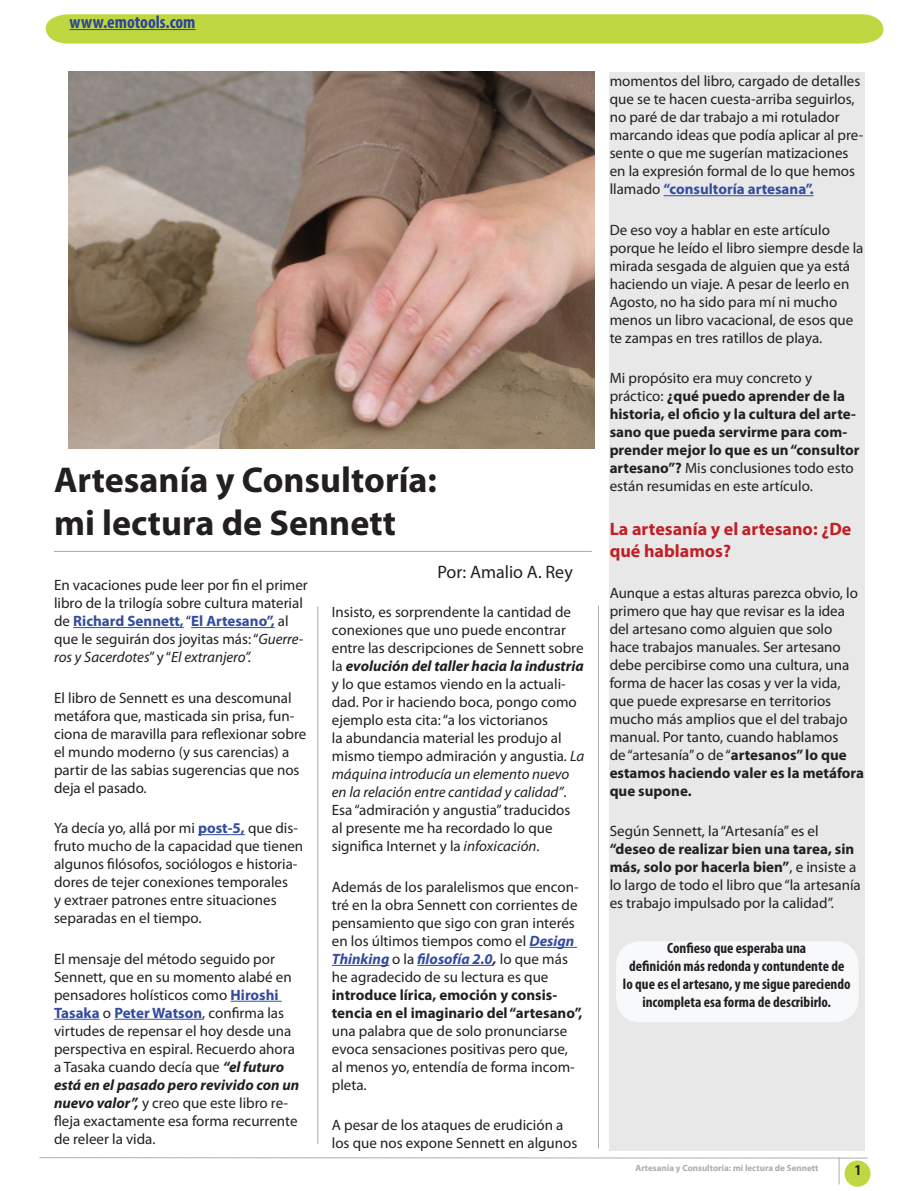
<style>
.page{position:relative;width:919px;height:1191px;background:#fff}
.page>*{position:absolute;margin:0;border:0;box-sizing:border-box;transform-origin:0 0}
.t1{font:700 36px/43.2px "Myriad Pro";color:#231f20}
.t2{font:700 18px/21.6px "Myriad Pro";color:#c02025}
.t3{font:700 condensed 18px "Myriad Pro";color:#2b429b}
.t4{font:18px "Myriad Pro";color:#231f20}
.t5{font:15px/18px "Myriad Pro";color:#231f20}
.t6{font:700 15px/18px "Myriad Pro";color:#231f20}
.t7{font:700 condensed 15px/18px "Myriad Pro";color:#231f20;text-align:center}
.t8{font:700 9px "Myriad Pro";color:#adacad}
.s1{font-weight:700;color:#334ca0}
.s2{font-weight:700;color:#3954a4}
.s3{font-style:italic}
.s4{font-weight:700;font-style:italic}
.s5{font-weight:700;font-style:italic;color:#334ca0}
.s6{font-weight:400}
.s7{font-weight:700}
</style>
<div class="page">
<hr style="left:54px;top:551px;width:538px;height:1px;background:#adacad">
<hr style="left:317px;top:606px;width:1px;height:537px;background:#adacad">
<hr style="left:598px;top:605px;width:1px;height:543px;background:#adacad">
<hr style="left:73px;top:627px;width:107px;height:1px;background:#334ca0">
<hr style="left:191px;top:627px;width:84px;height:1px;background:#334ca0">
<hr style="left:198px;top:834px;width:47px;height:1px;background:#334ca0">
<hr style="left:230px;top:1000px;width:52px;height:1px;background:#334ca0">
<hr style="left:54px;top:1018px;width:46px;height:1px;background:#334ca0">
<hr style="left:114px;top:1018px;width:88px;height:1px;background:#334ca0">
<hr style="left:529px;top:947px;width:48px;height:1px;background:#334ca0">
<hr style="left:332px;top:965px;width:57px;height:1px;background:#334ca0">
<hr style="left:417px;top:965px;width:75px;height:1px;background:#334ca0">
<div style="left:609px;top:72px;width:255px;height:1079px;background:#e8e8e9"></div>
<hr style="left:663px;top:195px;width:150px;height:1px;background:#334ca0">
<svg style="left:45px;top:14px;width:839px;height:30px;background:#c0d748"></svg>
<div style="left:616px;top:941px;width:242px;height:81px;background:#f7f9fb;border-radius:24px"></div>
<img style="left:68px;top:72px;width:526px;height:376px">
<div style="left:845px;top:1161px;width:24px;height:25px;background:#bfd741;border-radius:50%"></div>
<div style="left:844px;top:1160px;width:26px;height:26px;border:2px solid #bfd741;border-radius:50%"></div>
<hr style="left:39px;top:1157px;width:828px;height:1px;background:#adacad">
<svg style="left:838px;top:1157px;width:1px;height:27px"></svg>
<p class="t3" style="left:70px;top:11px;width:127px">www.emotools.com</p>
<h1 class="t1" style="left:54px;top:456px;width:384px">Artesanía y Consultoría: mi lectura de Sennett</h1>
<p class="t5" style="left:54px;top:576px;width:255px">En vacaciones pude leer por fin el primer libro de la trilogía sobre cultura material de <span class="s1">Richard Sennett</span><span class="s2">,</span> “<span class="s1">El Artesano”,</span> al que le seguirán dos joyitas más: “<span class="s3">Guerre&shy;ros y Sacerdotes</span>” y “<span class="s3">El extranjero”.</span></p>
<p class="t5" style="left:54px;top:688px;width:254px">El libro de Sennett es una descomunal metáfora que, masticada sin prisa, fun&shy;ciona de maravilla para reflexionar sobre el mundo moderno (y sus carencias) a partir de las sabias sugerencias que nos deja el pasado.</p>
<p class="t5" style="left:54px;top:819px;width:251px">Ya decía yo, allá por mi <span class="s1">post-5,</span> que dis&shy;fruto mucho de la capacidad que tienen algunos filósofos, sociólogos e historia&shy;dores de tejer conexiones temporales<br>y extraer patrones entre situaciones separadas en el tiempo.</p>
<p class="t5" style="left:54px;top:949px;width:247px">El mensaje del método seguido por Sennett, que en su momento alabé en pensadores holísticos como <span class="s1">Hiroshi Tasaka</span> o <span class="s1">Peter Watson</span>, confirma las virtudes de repensar el hoy desde una perspectiva en espiral. Recuerdo ahora a Tasaka cuando decía que <span class="s4">“el futuro está en el pasado pero revivido con un nuevo valor”,</span> y creo que este libro re&shy;fleja exactamente esa forma recurrente de releer la vida.</p>
<p class="t4" style="left:437px;top:561px;width:137px">Por: Amalio A. Rey</p>
<p class="t5" style="left:332px;top:603px;width:254px">Insisto, es sorprendente la cantidad de conexiones que uno puede encontrar entre las descripciones de Sennett sobre la <span class="s4">evolución del taller hacia la industria </span>y lo que estamos viendo en la actuali&shy;dad. Por ir haciendo boca, pongo como ejemplo esta cita: “a los victorianos<br>la abundancia material les produjo al mismo tiempo admiración y angustia<span class="s3">. La máquina introducía un elemento nuevo en la relación entre cantidad y calidad”</span>.<br>Esa “admiración y angustia” traducidos al presente me ha recordado lo que significa Internet y la <span class="s3">infoxicación</span>.</p>
<p class="t5" style="left:332px;top:877px;width:248px">Además de los paralelismos que encon&shy;tré en la obra Sennett con corrientes de pensamiento que sigo con gran interés en los últimos tiempos como el <span class="s5">Design Thinking</span> o la <span class="s5">filosofía 2.0</span><span class="s4">,</span> lo que más he agradecido de su lectura es que</p>
<p class="t6" style="left:332px;top:985px;width:252px">introduce lírica, emoción y consis&shy;tencia en el imaginario del “artesano”,</p>
<p class="t5" style="left:332px;top:1021px;width:244px">una palabra que de solo pronunciarse evoca sensaciones positivas pero que, al menos yo, entendía de forma incom&shy;pleta.</p>
<p class="t5" style="left:332px;top:1116px;width:247px">A pesar de los ataques de erudición a los que nos expone Sennett en algunos</p>
<p class="t5" style="left:609px;top:72px;width:255px">momentos del libro, cargado de detalles que se te hacen cuesta-arriba seguirlos, no paré de dar trabajo a mi rotulador marcando ideas que podía aplicar al pre&shy;sente o que me sugerían matizaciones en la expresión formal de lo que hemos llamado <span class="s1">“consultoría artesana”.</span></p>
<p class="t5" style="left:609px;top:220px;width:255px">De eso voy a hablar en este artículo porque he leído el libro siempre desde la mirada sesgada de alguien que ya está haciendo un viaje. A pesar de leerlo en Agosto, no ha sido para mí ni mucho menos un libro vacacional, de esos que te zampas en tres ratillos de playa.</p>
<p class="t6" style="left:609px;top:369px;width:251px"><span class="s6">Mi propósito era muy concreto y práctico:</span> ¿qué puedo aprender de la historia, el oficio y la cultura del arte&shy;sano que pueda servirme para com&shy;prender mejor lo que es un “consultor artesano”? <span class="s6">Mis conclusiones todo esto están resumidas en este artículo.</span></p>
<p class="t2" style="left:609px;top:518px;width:243px">La artesanía y el artesano: ¿De qué hablamos?</p>
<p class="t5" style="left:609px;top:583px;width:256px">Aunque a estas alturas parezca obvio, lo primero que hay que revisar es la idea del artesano como alguien que solo hace trabajos manuales. Ser artesano debe percibirse como una cultura, una forma de hacer las cosas y ver la vida, que puede expresarse en territorios mucho más amplios que el del trabajo manual. Por tanto, cuando hablamos<br>de “artesanía” o de “<span class="s7">artesanos” lo que estamos haciendo valer es la metáfora que supone.</span></p>
<p class="t5" style="left:609px;top:822px;width:210px">Según Sennett, la “Artesanía” es el</p>
<p class="t5" style="left:609px;top:840px;width:253px"><span class="s7">“deseo de realizar bien una tarea, sin más, solo por hacerla bien”</span>, e insiste a lo largo de todo el libro que “la artesanía es trabajo impulsado por la calidad”.</p>
<p class="t7" style="left:623px;top:938px;width:229px">Confieso que esperaba una<br>definición más redonda y contundente de lo que es el artesano, y me sigue pareciendo incompleta esa forma de describirlo.</p>
<p class="t8" style="left:635px;top:1161px;width:184px">Artesanía y Consultoría: mi lectura de Sennett</p>
<p class="t7" style="left:854px;top:1161px;width:8px">1</p>
</div>
